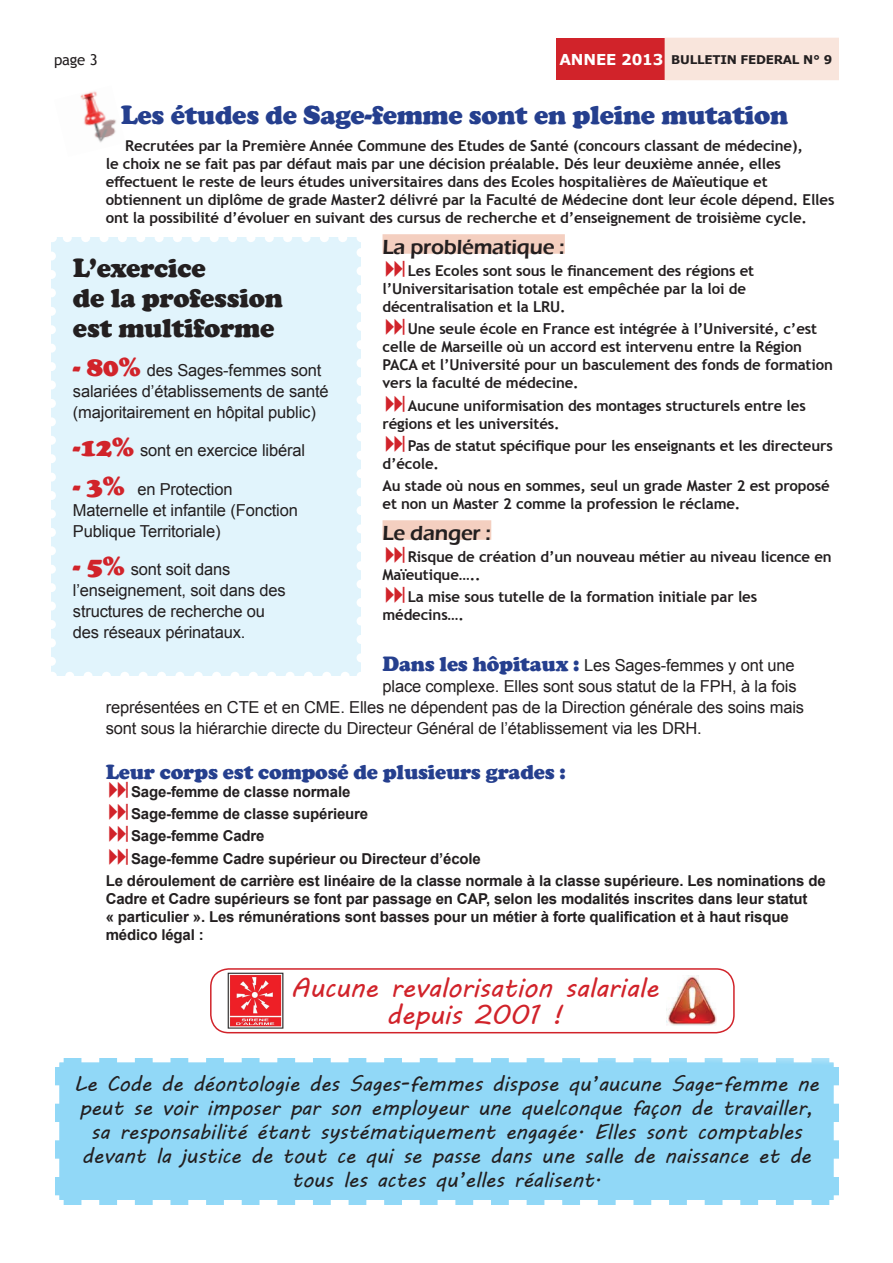
<style>
.page{position:relative;width:893px;height:1263px;background:#fff}
.page>*{position:absolute;margin:0;border:0;box-sizing:border-box;transform-origin:0 0}
.t1{font:900 27px "Cooper";letter-spacing:-.01em;color:#253f8e}
.t2{font:27px/27px "MV Boli";letter-spacing:-.01em;color:#d1232a;text-align:center}
.t3{font:900 27px/30px "Cooper";letter-spacing:-.01em;color:#231f20}
.t4{font:21px/24px "MV Boli";letter-spacing:-.01em;color:#231f20;text-align:center}
.t5{font:900 21px "Cooper";letter-spacing:-.01em;color:#253f8e}
.t6{font:600 21px "Eras ITC";letter-spacing:-.01em;color:#231f20}
.t7{font:16.5px/21px "Arial";letter-spacing:-.01em;color:#231f20}
.t8{font:700 15px/18px "Trebuchet MS";letter-spacing:-.01em;color:#231f20}
.t9{font:700 15px/18px "Arial";letter-spacing:-.01em;color:#231f20}
.t10{font:15px "Trebuchet MS";color:#231f20}
.t11{font:700 12px "Verdana";letter-spacing:-.02em;color:#231f20}
.s1{font-size:15px;color:#fff}
.s2{font-family:"Cooper";font-weight:900;font-size:21px;color:#253f8e}
.s3{font-family:"Cooper";font-weight:900;font-size:27px;color:#d1232a}
</style>
<div class="page">
<div style="left:51px;top:238px;width:310px;height:438px;background:#e1f4fc"></div>
<svg style="left:70px;top:672px;width:280px;height:4px"></svg>
<svg style="left:61px;top:237px;width:282px;height:5px"></svg>
<svg style="left:51px;top:256px;width:5px;height:420px"></svg>
<svg style="left:356px;top:237px;width:5px;height:421px"></svg>
<div style="left:382px;top:234px;width:183px;height:20px;background:#f4cfc0"></div>
<div style="left:382px;top:520px;width:109px;height:20px;background:#f4cfc0"></div>
<div style="left:55px;top:1058px;width:784px;height:147px;background:#91d8f7"></div>
<div style="left:557px;top:38px;width:109px;height:41px;background:#d1232a"></div>
<div style="left:665px;top:38px;width:173px;height:41px;background:#f9e5dc"></div>
<div style="left:665px;top:38px;width:174px;height:42px;border:2px solid #f9e5dc"></div>
<img style="left:80px;top:91px;width:36px;height:52px">
<div style="left:210px;top:968px;width:525px;height:65px;border:2px solid #d1232a;border-radius:18px"></div>
<img style="left:227px;top:973px;width:56px;height:56px">
<img style="left:666px;top:976px;width:50px;height:50px">
<p class="t10" style="left:54px;top:50px;width:45px">page 3</p>
<p class="t11" style="left:559px;top:51px;width:274px"><span class="s1">ANNEE 2013</span> BULLETIN FEDERAL N° 9</p>
<h1 class="t1" style="left:121px;top:100px;width:669px">Les études de Sage-femme sont en pleine mutation</h1>
<p class="t8" style="left:106px;top:137px;width:730px;text-indent:20px">Recrutées par la Première Année Commune des Etudes de Santé (concours classant de médecine),<br>le choix ne se fait pas par défaut mais par une décision préalable. Dés leur deuxième année, elles effectuent le reste de leurs études universitaires dans des Ecoles hospitalières de Maïeutique et obtiennent un diplôme de grade Master2 délivré par la Faculté de Médecine dont leur école dépend. Elles ont la possibilité d’évoluer en suivant des cursus de recherche et d’enseignement de troisième cycle.</p>
<h2 class="t6" style="left:382px;top:235px;width:184px">La problématique :</h2>
<p class="t8" style="left:382px;top:262px;width:373px;text-indent:25px">Les Ecoles sont sous le financement des régions et l’Universitarisation totale est empêchée par la loi de décentralisation et la LRU.</p>
<p class="t8" style="left:382px;top:320px;width:452px;text-indent:25px">Une seule école en France est intégrée à l’Université, c’est celle de Marseille où un accord est intervenu entre la Région PACA et l’Université pour un basculement des fonds de formation vers la faculté de médecine.</p>
<p class="t8" style="left:382px;top:396px;width:425px;text-indent:25px">Aucune uniformisation des montages structurels entre les régions et les universités.</p>
<p class="t8" style="left:382px;top:436px;width:452px;text-indent:25px">Pas de statut spécifique pour les enseignants et les directeurs d’école.</p>
<p class="t8" style="left:382px;top:477px;width:449px">Au stade où nous en sommes, seul un grade Master 2 est proposé et non un Master 2 comme la profession le réclame.</p>
<h2 class="t6" style="left:382px;top:521px;width:110px">Le danger :</h2>
<p class="t8" style="left:382px;top:548px;width:451px;text-indent:25px">Risque de création d’un nouveau métier au niveau licence en<br>Maïeutique…..</p>
<p class="t8" style="left:382px;top:588px;width:376px;text-indent:25px">La mise sous tutelle de la formation initiale par les médecins….</p>
<p class="t7" style="left:382px;top:654px;width:414px"><span class="s2">Dans les hôpitaux :</span> Les Sages-femmes y ont une</p>
<p class="t7" style="left:383px;top:675px;width:416px">place complexe. Elles sont sous statut de la FPH, à la fois</p>
<p class="t7" style="left:106px;top:696px;width:700px">représentées en CTE et en CME. Elles ne dépendent pas de la Direction générale des soins mais</p>
<p class="t7" style="left:106px;top:717px;width:598px">sont sous la hiérarchie directe du Directeur Général de l’établissement via les DRH.</p>
<h2 class="t5" style="left:106px;top:759px;width:462px">Leur corps est composé de plusieurs grades :</h2>
<p class="t9" style="left:131px;top:783px;width:221px">Sage-femme de classe normale</p>
<p class="t9" style="left:131px;top:805px;width:239px">Sage-femme de classe supérieure</p>
<p class="t9" style="left:131px;top:827px;width:135px">Sage-femme Cadre</p>
<p class="t9" style="left:131px;top:849px;width:351px">Sage-femme Cadre supérieur ou Directeur d’école</p>
<p class="t9" style="left:106px;top:872px;width:722px">Le déroulement de carrière est linéaire de la classe normale à la classe supérieure. Les nominations de</p>
<p class="t9" style="left:106px;top:890px;width:703px">Cadre et Cadre supérieurs se font par passage en CAP, selon les modalités inscrites dans leur statut « particulier ». Les rémunérations sont basses pour un métier à forte qualification et à haut risque médico légal :</p>
<h1 class="t3" style="left:73px;top:253px;width:211px">L’exercice<br>de la profession est multiforme</h1>
<p class="t7" style="left:73px;top:359px;width:257px"><span class="s3">- 80%</span> des Sages-femmes sont salariées d’établissements de santé (majoritairement en hôpital public)</p>
<p class="t7" style="left:73px;top:440px;width:234px"><span class="s3">-12%</span> sont en exercice libéral</p>
<p class="t7" style="left:73px;top:478px;width:226px"><span class="s3">- 3%</span> en Protection<br>Maternelle et infantile (Fonction<br>Publique Territoriale)</p>
<p class="t7" style="left:73px;top:559px;width:214px"><span class="s3">- 5%</span> sont soit dans l’enseignement, soit dans des structures de recherche ou des réseaux périnataux.</p>
<h1 class="t2" style="left:291px;top:974px;width:369px">Aucune revalorisation salariale depuis 2001 !</h1>
<p class="t4" style="left:74px;top:1071px;width:746px">Le Code de déontologie des Sages-femmes dispose qu’aucune Sage-femme ne peut se voir imposer par son employeur une quelconque façon de travailler, sa responsabilité étant systématiquement engagée. Elles sont comptables devant la justice de tout ce qui se passe dans une salle de naissance et de tous les actes qu’elles réalisent.</p>
</div>
